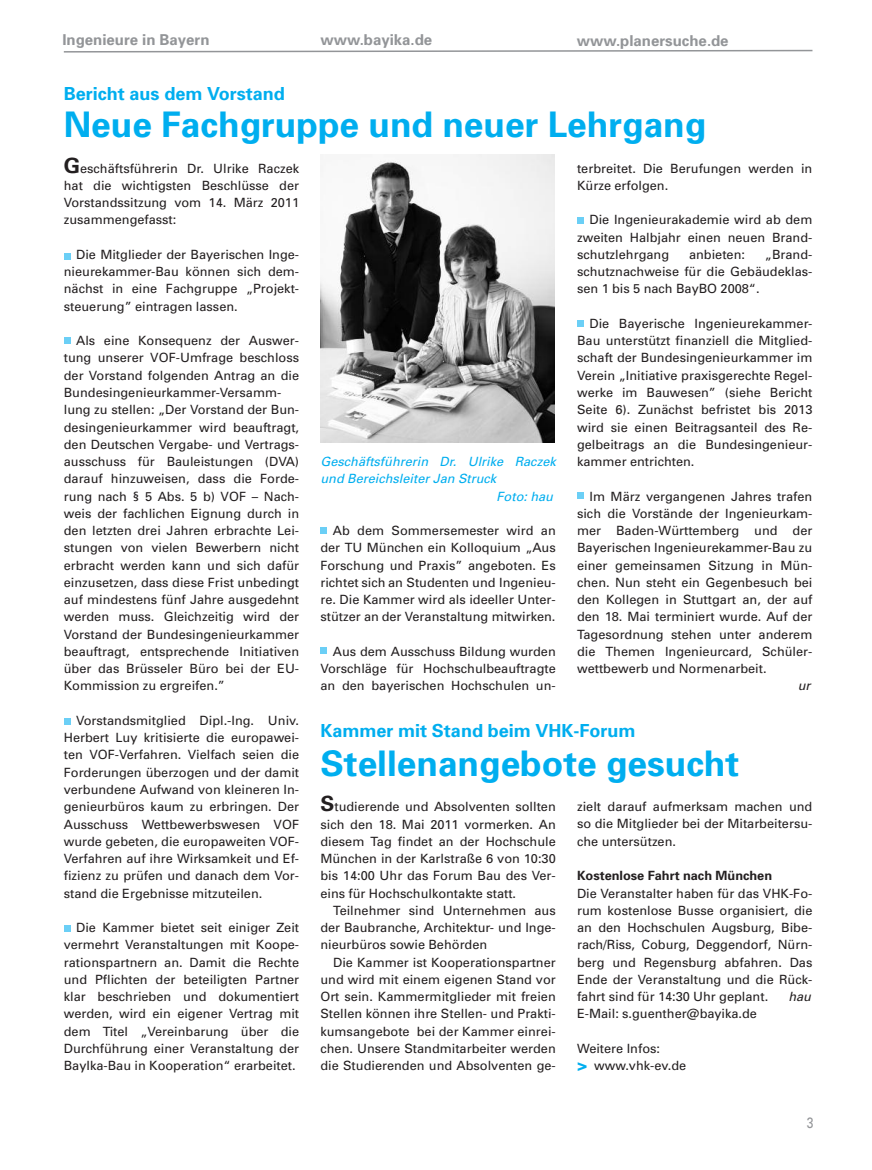
<style>
.page{position:relative;width:872px;height:1170px;background:#fff}
.page>*{position:absolute;margin:0;border:0;box-sizing:border-box;transform-origin:0 0}
.t1{font:700 35.25px "Univers";color:#00aeef}
.t2{font:700 18px "Univers";color:#00aeef}
.t3{font:700 15px "Univers";color:#939598}
.t4{font:15px "Univers";color:#939598;scale:.8 1}
.t5{font:12.75px/17.2px "Univers";color:#231f20;text-align:justify}
.t6{font:italic 12.75px "Univers";color:#00aeef}
.t7{font:700 12.75px "Univers";color:#231f20}
.t8{font:italic 12.75px "Univers";color:#231f20}
.s1{font-weight:700;font-size:21px}
.s2{font-weight:700;font-size:18px;color:#00aeef}
</style>
<div class="page">
<svg style="left:63px;top:49px;width:750px;height:4px"></svg>
<div style="left:320px;top:647px;width:7px;height:6px;background:#6bcff6"></div>
<div style="left:64px;top:924px;width:6px;height:7px;background:#6bcff6"></div>
<svg style="left:64px;top:253px;width:6px;height:6px"></svg>
<div style="left:320px;top:527px;width:7px;height:6px;background:#6bcff6"></div>
<svg style="left:577px;top:217px;width:6px;height:6px"></svg>
<svg style="left:577px;top:320px;width:6px;height:6px"></svg>
<svg style="left:64px;top:337px;width:6px;height:6px"></svg>
<svg style="left:64px;top:718px;width:6px;height:6px"></svg>
<svg style="left:577px;top:492px;width:6px;height:6px"></svg>
<img style="left:320px;top:154px;width:234px;height:288px">
<p class="t3" style="left:62px;top:35px;width:149px">Ingenieure in Bayern</p>
<p class="t3" style="left:320px;top:35px;width:113px">www.bayika.de</p>
<p class="t3" style="left:577px;top:35px;width:153px">www.planersuche.de</p>
<h2 class="t2" style="left:64px;top:87px;width:222px">Bericht aus dem Vorstand</h2>
<h1 class="t1" style="left:64px;top:112px;width:644px">Neue Fachgruppe und neuer Lehrgang</h1>
<p class="t5" style="left:64px;top:160px;width:237px"><span class="s1">G</span>eschäftsführerin Dr. Ulrike Raczek hat die wichtigsten Beschlüsse der Vorstandssitzung vom 14. März 2011 zusammengefasst:</p>
<p class="t5" style="left:64px;top:247px;width:237px;text-indent:12px">Die Mitglieder der Bayerischen Inge&shy;nieurekammer-Bau können sich dem&shy;nächst in eine Fachgruppe „Projekt&shy;steuerung” eintragen lassen.</p>
<p class="t5" style="left:64px;top:333px;width:237px;text-align:left;text-indent:12px">Als eine Konsequenz der Auswer&shy;tung unserer VOF-Umfrage beschloss der Vorstand folgenden Antrag an die Bundesingenieurkammer-Versamm&shy;lung zu stellen: „Der Vorstand der Bun&shy;desingenieurkammer wird beauftragt, den Deutschen Vergabe- und Vertrags&shy;ausschuss für Bauleistungen (DVA) darauf hinzuweisen, dass die Forde&shy;rung nach § 5 Abs. 5 b) VOF – Nach&shy;weis der fachlichen Eignung durch in den letzten drei Jahren erbrachte Lei&shy;stungen von vielen Bewerbern nicht erbracht werden kann und sich dafür einzusetzen, dass diese Frist unbedingt auf mindestens fünf Jahre ausgedehnt werden muss. Gleichzeitig wird der Vorstand der Bundesingenieurkammer beauftragt, entsprechende Initiativen über das Brüsseler Büro bei der EU-Kommission zu ergreifen.”</p>
<p class="t5" style="left:64px;top:712px;width:237px;text-indent:12px">Vorstandsmitglied Dipl.-Ing. Univ.<br>Herbert Luy kritisierte die europawei&shy;ten VOF-Verfahren. Vielfach seien die Forderungen überzogen und der damit verbundene Aufwand von kleineren In&shy;genieurbüros kaum zu erbringen. Der Ausschuss Wettbewerbswesen VOF wurde gebeten, die europaweiten VOF-Verfahren auf ihre Wirksamkeit und Ef&shy;fizienz zu prüfen und danach dem Vor&shy;stand die Ergebnisse mitzuteilen.</p>
<p class="t5" style="left:64px;top:919px;width:237px;text-indent:12px">Die Kammer bietet seit einiger Zeit vermehrt Veranstaltungen mit Koope&shy;rationspartnern an. Damit die Rechte und Pflichten der beteiligten Partner klar beschrieben und dokumentiert werden, wird ein eigener Vertrag mit dem Titel „Vereinbarung über die Durchführung einer Veranstaltung der BayIka-Bau in Kooperation“ erarbeitet.</p>
<p class="t5" style="left:577px;top:160px;width:237px">terbreitet. Die Berufungen werden in<br>Kürze erfolgen.</p>
<p class="t5" style="left:577px;top:212px;width:237px;text-indent:12px">Die Ingenieurakademie wird ab dem zweiten Halbjahr einen neuen Brand&shy;schutzlehrgang</p>
<p class="t5" style="left:577px;top:247px;width:237px;text-indent:188px">„Brand&shy;schutznachweise für die Gebäudeklas&shy;sen 1 bis 5 nach BayBO 2008“.</p>
<p class="t5" style="left:577px;top:316px;width:237px;text-indent:12px">Die Bayerische Ingenieurekammer-Bau unterstützt finanziell die Mitglied&shy;schaft der Bundesingenieurkammer im Verein „Initiative praxisgerechte Regel&shy;werke im Bauwesen” (siehe Bericht Seite 6). Zunächst befristet bis 2013 wird sie einen Beitragsanteil des Re&shy;gelbeitrags an die Bundesingenieur&shy;kammer entrichten.</p>
<p class="t5" style="left:577px;top:488px;width:237px;text-indent:12px">Im März vergangenen Jahres trafen sich die Vorstände der Ingenieurkam&shy;mer Baden-Württemberg und der Bayerischen Ingenieurekammer-Bau zu einer gemeinsamen Sitzung in Mün&shy;chen. Nun steht ein Gegenbesuch bei den Kollegen in Stuttgart an, der auf den 18. Mai terminiert wurde. Auf der Tagesordnung stehen unter anderem die Themen Ingenieurcard, Schüler&shy;wettbewerb und Normenarbeit.</p>
<p class="t8" style="left:797px;top:681px;width:14px">ur</p>
<p class="t5" style="left:689px;top:247px;width:57px">anbieten:</p>
<p class="t6" style="left:320px;top:457px;width:237px">Geschäftsführerin Dr. Ulrike Raczek</p>
<p class="t6" style="left:320px;top:474px;width:177px">und Bereichsleiter Jan Struck</p>
<p class="t6" style="left:496px;top:491px;width:58px">Foto: hau</p>
<p class="t5" style="left:320px;top:523px;width:237px;text-indent:12px">Ab dem Sommersemester wird an der TU München ein Kolloquium „Aus Forschung und Praxis” angeboten. Es richtet sich an Studenten und Ingenieu&shy;re. Die Kammer wird als ideeller Unter&shy;stützer an der Veranstaltung mitwirken.</p>
<p class="t5" style="left:320px;top:643px;width:237px;text-indent:12px">Aus dem Ausschuss Bildung wurden Vorschläge für Hochschulbeauftragte an den bayerischen Hochschulen un-</p>
<h2 class="t2" style="left:320px;top:724px;width:316px">Kammer mit Stand beim VHK-Forum</h2>
<h1 class="t1" style="left:320px;top:750px;width:420px">Stellenangebote gesucht</h1>
<p class="t5" style="left:320px;top:799px;width:237px"><span class="s1">S</span>tudierende und Absolventen sollten sich den 18. Mai 2011 vormerken. An diesem Tag findet an der Hochschule München in der Karlstraße 6 von 10:30 bis 14:00 Uhr das Forum Bau des Ver&shy;eins für Hochschulkontakte statt.</p>
<p class="t5" style="left:320px;top:902px;width:237px;text-indent:13px">Teilnehmer sind Unternehmen aus der Baubranche, Architektur- und Inge&shy;nieurbüros sowie Behörden</p>
<p class="t5" style="left:320px;top:954px;width:237px;text-indent:13px">Die Kammer ist Kooperationspartner und wird mit einem eigenen Stand vor Ort sein. Kammermitglieder mit freien Stellen können ihre Stellen- und Prakti&shy;kumsangebote bei der Kammer einrei&shy;chen. Unsere Standmitarbeiter werden die Studierenden und Absolventen ge-</p>
<p class="t5" style="left:577px;top:799px;width:237px">zielt darauf aufmerksam machen und so die Mitglieder bei der Mitarbeitersu&shy;che untersützen.</p>
<p class="t7" style="left:577px;top:871px;width:197px">Kostenlose Fahrt nach München</p>
<p class="t5" style="left:577px;top:885px;width:237px">Die Veranstalter haben für das VHK-Fo&shy;rum kostenlose Busse organisiert, die an den Hochschulen Augsburg, Bibe&shy;rach/Riss, Coburg, Deggendorf, Nürn&shy;berg und Regensburg abfahren. Das Ende der Veranstaltung und die Rück&shy;fahrt sind für 14:30 Uhr geplant.</p>
<p class="t8" style="left:788px;top:991px;width:24px">hau</p>
<p class="t5" style="left:577px;top:1006px;width:181px">E-Mail: s.guenther@bayika.de</p>
<p class="t5" style="left:577px;top:1040px;width:111px">Weitere Infos:<br><span class="s2">&gt;</span> www.vhk-ev.de</p>
<p class="t4" style="left:806px;top:1116px;width:10px">3</p>
</div>
